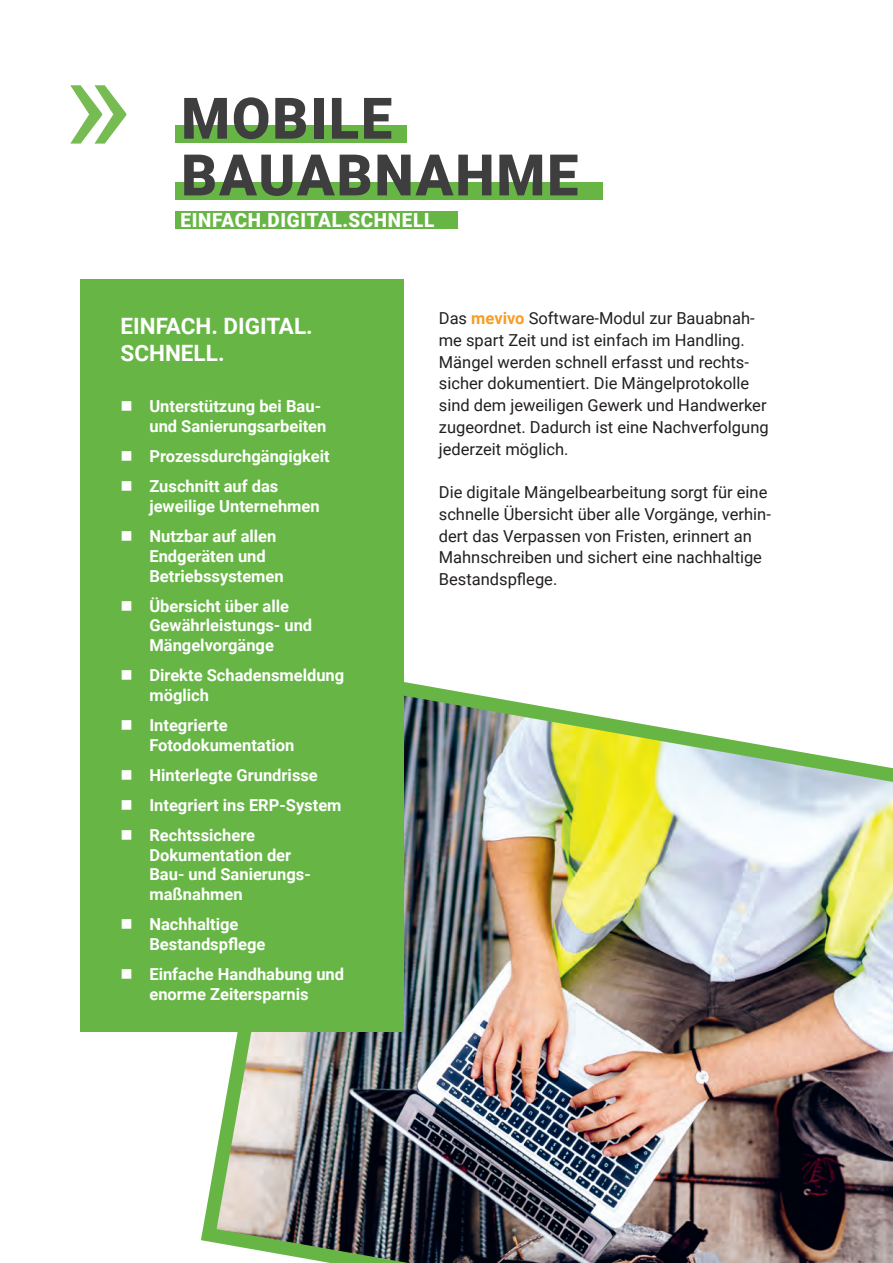
<style>
.page{position:relative;width:893px;height:1263px;background:#fff}
.page>*{position:absolute;margin:0;border:0;box-sizing:border-box;transform-origin:0 0}
.t1{font:150px "Roboto";color:#77bc52}
.t2{font:900 57.3px/56.7px "Roboto";letter-spacing:.035em;color:#3e3e3f}
.t3{font:700 22.5px/27px "Roboto";color:#fff}
.t4{font:900 19.5px "Roboto";letter-spacing:.035em;color:#fff}
.t5{font:700 16.5px/19.8px "Roboto";color:#fff}
.t6{font:16.5px/21.8px "Roboto";color:#231f20}
.s1{font-weight:700;color:#f89c23}
</style>
<div class="page">
<img style="left:201px;top:682px;width:692px;height:581px">
<div style="left:81px;top:279px;width:323px;height:753px;background:#67b645"></div>
<div style="left:175px;top:125px;width:231px;height:18px;background:#67b645"></div>
<div style="left:175px;top:182px;width:427px;height:17px;background:#67b645"></div>
<div style="left:175px;top:211px;width:282px;height:18px;background:#67b645"></div>
<h1 class="t1" style="left:134px;top:233px;width:72px;rotate:-180deg">«</h1>
<h2 class="t2" style="left:181px;top:88px;width:399px">MOBILE<br>BAUABNAHME</h2>
<p class="t4" style="left:181px;top:206px;width:255px">EINFACH.DIGITAL.SCHNELL</p>
<h3 class="t3" style="left:121px;top:311px;width:194px">EINFACH. DIGITAL.<br>SCHNELL.</h3>
<p class="t5" style="left:149px;top:396px;width:179px;text-indent:-29px">■ Unterstützung bei Bau&shy;und Sanierungsarbeiten</p>
<p class="t5" style="left:121px;top:446px;width:211px">■ Prozessdurchgängigkeit</p>
<p class="t5" style="left:149px;top:476px;width:172px;text-indent:-29px">■ Zuschnitt auf das jeweilige Unternehmen</p>
<p class="t5" style="left:149px;top:526px;width:136px;text-indent:-29px">■ Nutzbar auf allen<br>Endgeräten und<br>Betriebssystemen</p>
<p class="t5" style="left:149px;top:595px;width:164px;text-indent:-29px">■ Übersicht über alle<br>Gewährleistungs- und<br>Mängelvorgänge</p>
<p class="t5" style="left:149px;top:665px;width:196px;text-indent:-29px">■ Direkte Schadensmeldung möglich</p>
<p class="t5" style="left:149px;top:715px;width:146px;text-indent:-29px">■ Integrierte<br>Fotodokumentation</p>
<p class="t5" style="left:121px;top:764px;width:199px">■ Hinterlegte Grundrisse</p>
<p class="t5" style="left:121px;top:794px;width:222px">■ Integriert ins ERP-System</p>
<p class="t5" style="left:149px;top:824px;width:163px;text-indent:-29px">■ Rechtssichere<br>Dokumentation der<br>Bau- und Sanierungs&shy;maßnahmen</p>
<p class="t5" style="left:149px;top:914px;width:118px;text-indent:-29px">■ Nachhaltige<br>Bestandspflege</p>
<p class="t5" style="left:121px;top:964px;width:225px;text-align:center">■ Einfache Handhabung und enorme Zeitersparnis</p>
<p class="t6" style="left:439px;top:307px;width:331px">Das <span class="s1">mevivo</span> Software-Modul zur Bauabnah&shy;me spart Zeit und ist einfach im Handling.<br>Mängel werden schnell erfasst und rechts&shy;sicher dokumentiert. Die Mängelprotokolle sind dem jeweiligen Gewerk und Handwerker zugeordnet. Dadurch ist eine Nachverfolgung jederzeit möglich.</p>
<p class="t6" style="left:439px;top:481px;width:334px">Die digitale Mängelbearbeitung sorgt für eine schnelle Übersicht über alle Vorgänge, verhin&shy;dert das Verpassen von Fristen, erinnert an Mahnschreiben und sichert eine nachhaltige Bestandspflege.</p>
</div>
